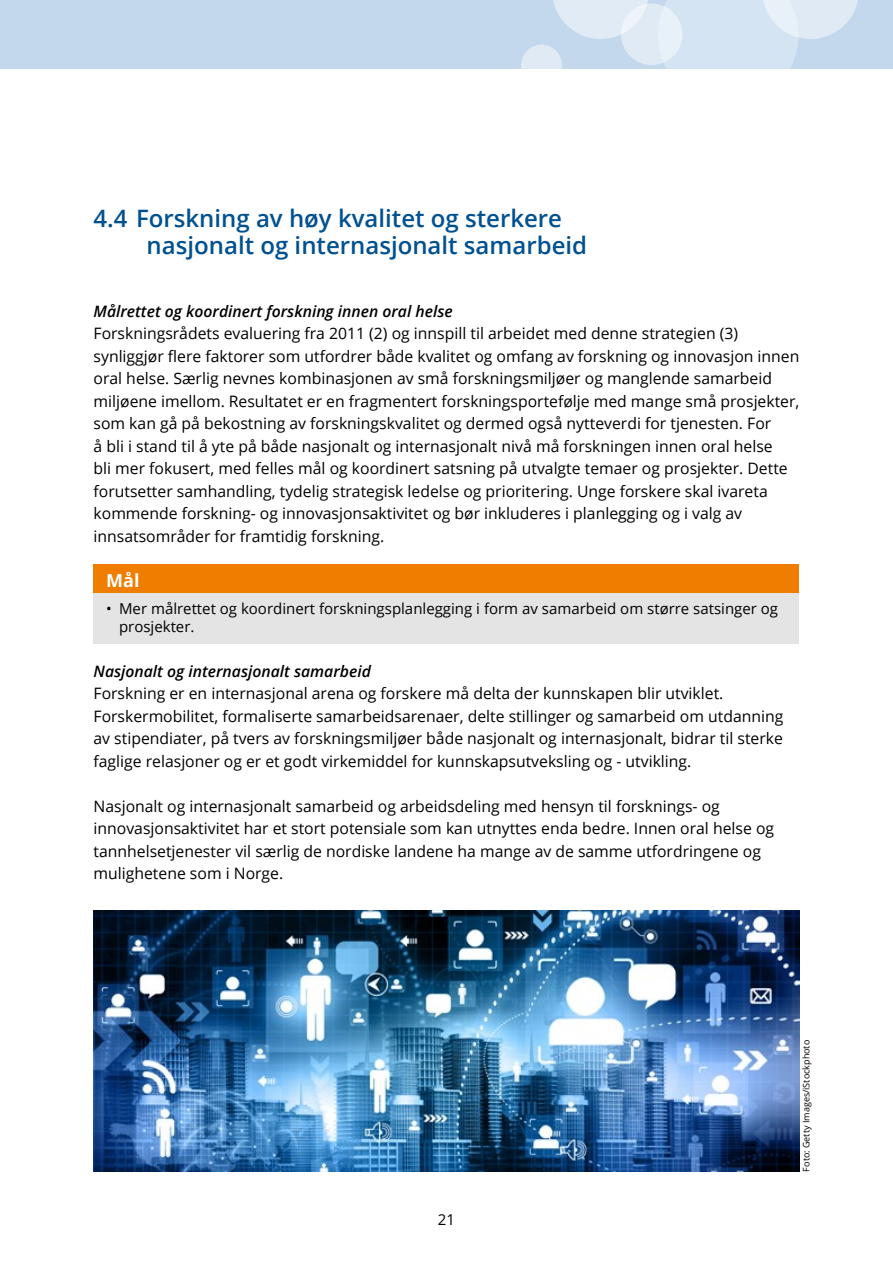
<style>
.page{position:relative;width:893px;height:1263px;background:#fff}
.page>*{position:absolute;margin:0;border:0;box-sizing:border-box;transform-origin:0 0}
.t1{font:600 24px/27px "Open Sans";color:#005191}
.Mål_tittel{font:700 18px "Open Sans";color:#fff}
.t2{font:15.75px/22.5px "Open Sans";color:#000}
.Mellomtittel_kursiv{font:italic 600 15.75px "Open Sans";color:#000}
.t3{font:15px/18px "Open Sans";color:#000}
.t4{font:9px "Open Sans";color:#000}
</style>
<div class="page">
<div style="left:94px;top:565px;width:705px;height:39px;background:#ef7d00"></div>
<div style="left:94px;top:594px;width:705px;height:50px;background:#e4e4e4"></div>
<img style="left:94px;top:910px;width:705px;height:262px">
<div style="left:0;top:0;width:893px;height:68px;background:#c3d8ed"></div>
<div style="left:621px;top:4px;width:61px;height:61px;background:#e0eaf5;border-radius:50%"></div>
<svg style="left:553px;top:0;width:95px;height:39px"></svg>
<svg style="left:521px;top:45px;width:41px;height:40px"></svg>
<svg style="left:658px;top:0;width:201px;height:69px"></svg>
<p class="t1" style="left:147px;top:204px;width:442px;text-indent:-53px">4.4 Forskning av høy kvalitet og sterkere nasjonalt og internasjonalt samarbeid</p>
<p class="Mellomtittel_kursiv" style="left:94px;top:300px;width:361px">Målrettet og koordinert forskning innen oral helse</p>
<p class="t2" style="left:94px;top:322px;width:707px">Forskningsrådets evaluering fra 2011 (2) og innspill til arbeidet med denne strategien (3) synliggjør flere faktorer som utfordrer både kvalitet og omfang av forskning og innovasjon innen oral helse. Særlig nevnes kombinasjonen av små forskningsmiljøer og manglende samarbeid miljøene imellom. Resultatet er en fragmentert forskningsportefølje med mange små prosjekter, som kan gå på bekostning av forskningskvalitet og dermed også nytteverdi for tjenesten. For<br>å bli i stand til å yte på både nasjonalt og internasjonalt nivå må forskningen innen oral helse<br>bli mer fokusert, med felles mål og koordinert satsning på utvalgte temaer og prosjekter. Dette forutsetter samhandling, tydelig strategisk ledelse og prioritering. Unge forskere skal ivareta kommende forskning- og innovasjonsaktivitet og bør inkluderes i planlegging og i valg av innsatsområder for framtidig forskning.</p>
<p class="Mål_tittel" style="left:106px;top:568px;width:35px">Mål</p>
<p class="t3" style="left:119px;top:599px;width:661px;text-indent:-13px">• Mer målrettet og koordinert forskningsplanlegging i form av samarbeid om større satsinger og prosjekter.</p>
<p class="Mellomtittel_kursiv" style="left:94px;top:660px;width:279px">Nasjonalt og internasjonalt samarbeid</p>
<p class="t2" style="left:94px;top:682px;width:691px">Forskning er en internasjonal arena og forskere må delta der kunnskapen blir utviklet.<br>Forskermobilitet, formaliserte samarbeidsarenaer, delte stillinger og samarbeid om utdanning av stipendiater, på tvers av forskningsmiljøer både nasjonalt og internasjonalt, bidrar til sterke faglige relasjoner og er et godt virkemiddel for kunnskapsutveksling og - utvikling.</p>
<p class="t2" style="left:94px;top:794px;width:682px">Nasjonalt og internasjonalt samarbeid og arbeidsdeling med hensyn til forsknings- og innovasjonsaktivitet har et stort potensiale som kan utnyttes enda bedre. Innen oral helse og tannhelsetjenester vil særlig de nordiske landene ha mange av de samme utfordringene og mulighetene som i Norge.</p>
<p class="t3" style="left:438px;top:1210px;width:19px">21</p>
<p class="t4" style="left:800px;top:1171px;width:133px;rotate:-90deg">Foto: Getty Images/iStockphoto</p>
</div>
